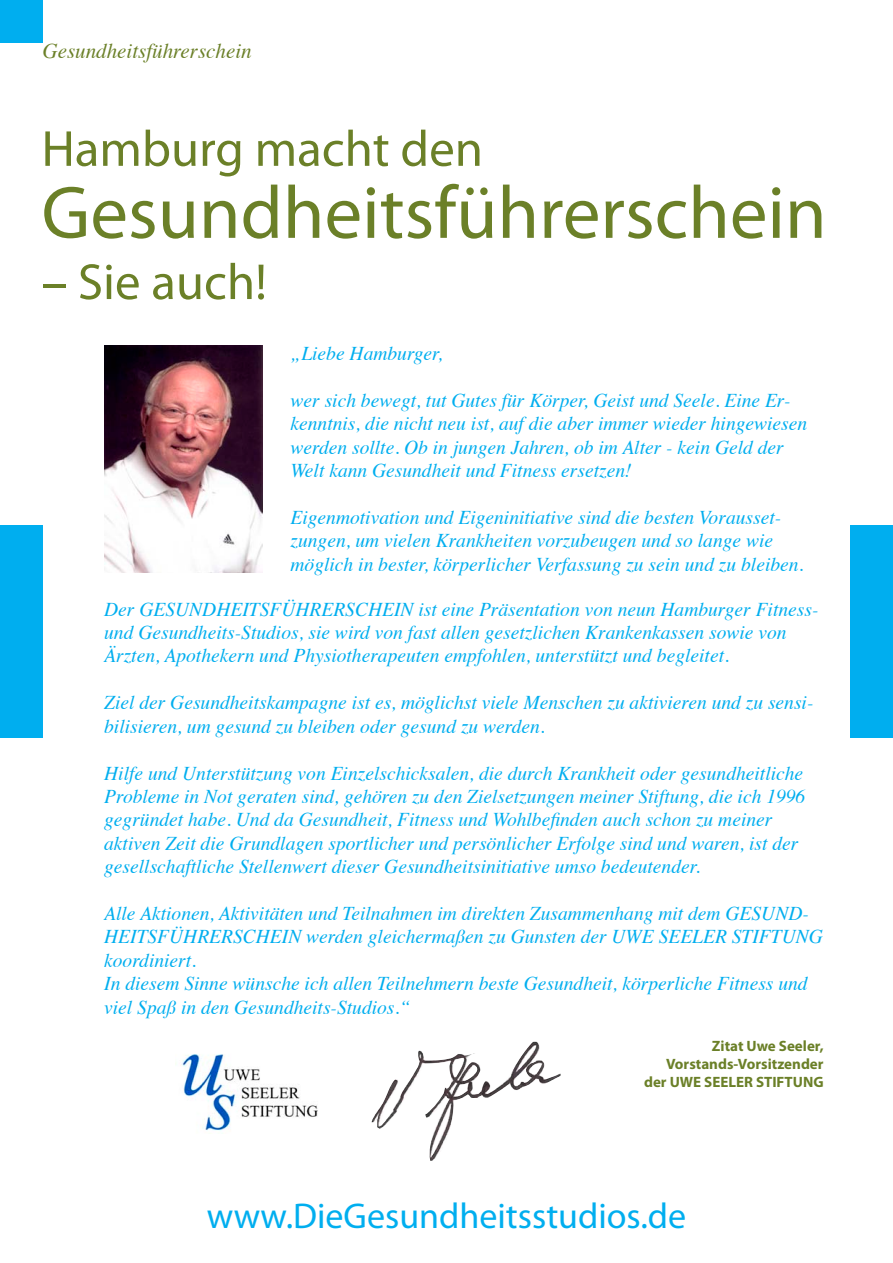
<style>
.page{position:relative;width:893px;height:1263px;background:#fff}
.page>*{position:absolute;margin:0;border:0;box-sizing:border-box;transform-origin:0 0}
.t1{font:75px "Myriad Pro";color:#6b8028}
.t2{font:51px "Myriad Pro";color:#6b8028}
.t3{font:36px "Myriad Pro";color:#00aeef}
.t4{font:italic 21px "Times";color:#6b8028}
.t5{font:italic 19.5px/23.4px "Times";color:#00aeef}
.t6{font:700 15px/18px "Myriad Pro";color:#6b8028;text-align:right}
</style>
<div class="page">
<div style="left:850px;top:525px;width:43px;height:213px;background:#00aeef"></div>
<div style="left:0;top:525px;width:43px;height:213px;background:#00aeef"></div>
<div style="left:0;top:0;width:43px;height:43px;background:#00aeef"></div>
<img style="left:371px;top:1042px;width:190px;height:119px">
<img style="left:180px;top:1054px;width:138px;height:77px">
<img style="left:104px;top:345px;width:159px;height:228px">
<p class="t4" style="left:43px;top:33px;width:211px">Gesundheitsführerschein</p>
<h2 class="t2" style="left:42px;top:117px;width:443px">Hamburg macht den</h2>
<h1 class="t1" style="left:42px;top:166px;width:787px">Gesundheitsführerschein</h1>
<h2 class="t2" style="left:42px;top:250px;width:227px">– Sie auch!</h2>
<p class="t5" style="left:291px;top:340px;width:154px">„Liebe Hamburger,</p>
<p class="t5" style="left:291px;top:387px;width:518px">wer sich bewegt, tut Gutes für Körper, Geist und Seele. Eine Er&shy;kenntnis, die nicht neu ist, auf die aber immer wieder hingewiesen werden sollte. Ob in jungen Jahren, ob im Alter - kein Geld der Welt kann Gesundheit und Fitness ersetzen!</p>
<p class="t5" style="left:291px;top:504px;width:514px">Eigenmotivation und Eigeninitiative sind die besten Vorausset&shy;zungen, um vielen Krankheiten vorzubeugen und so lange wie möglich in bester, körperlicher Verfassung zu sein und zu bleiben.</p>
<p class="t5" style="left:104px;top:596px;width:716px">Der GESUNDHEITSFÜHRERSCHEIN ist eine Präsentation von neun Hamburger Fitness&shy;und Gesundheits-Studios, sie wird von fast allen gesetzlichen Krankenkassen sowie von<br>Ärzten, Apothekern und Physiotherapeuten empfohlen, unterstützt und begleitet.</p>
<p class="t5" style="left:104px;top:690px;width:711px">Ziel der Gesundheitskampagne ist es, möglichst viele Menschen zu aktivieren und zu sensi&shy;bilisieren, um gesund zu bleiben oder gesund zu werden.</p>
<p class="t5" style="left:104px;top:760px;width:703px">Hilfe und Unterstützung von Einzelschicksalen, die durch Krankheit oder gesundheitliche Probleme in Not geraten sind, gehören zu den Zielsetzungen meiner Stiftung, die ich 1996 gegründet habe. Und da Gesundheit, Fitness und Wohlbefinden auch schon zu meiner aktiven Zeit die Grundlagen sportlicher und persönlicher Erfolge sind und waren, ist der gesellschaftliche Stellenwert dieser Gesundheitsinitiative umso bedeutender.</p>
<p class="t5" style="left:104px;top:900px;width:720px">Alle Aktionen, Aktivitäten und Teilnahmen im direkten Zusammenhang mit dem GESUND-HEITSFÜHRERSCHEIN werden gleichermaßen zu Gunsten der UWE SEELER STIFTUNG koordiniert.<br>In diesem Sinne wünsche ich allen Teilnehmern beste Gesundheit, körperliche Fitness und viel Spaß in den Gesundheits-Studios.“</p>
<p class="t6" style="left:644px;top:1037px;width:181px">Zitat Uwe Seeler,<br>Vorstands-Vorsitzender der UWE SEELER STIFTUNG</p>
<h3 class="t3" style="left:207px;top:1194px;width:481px">www.DieGesundheitsstudios.de</h3>
</div>
